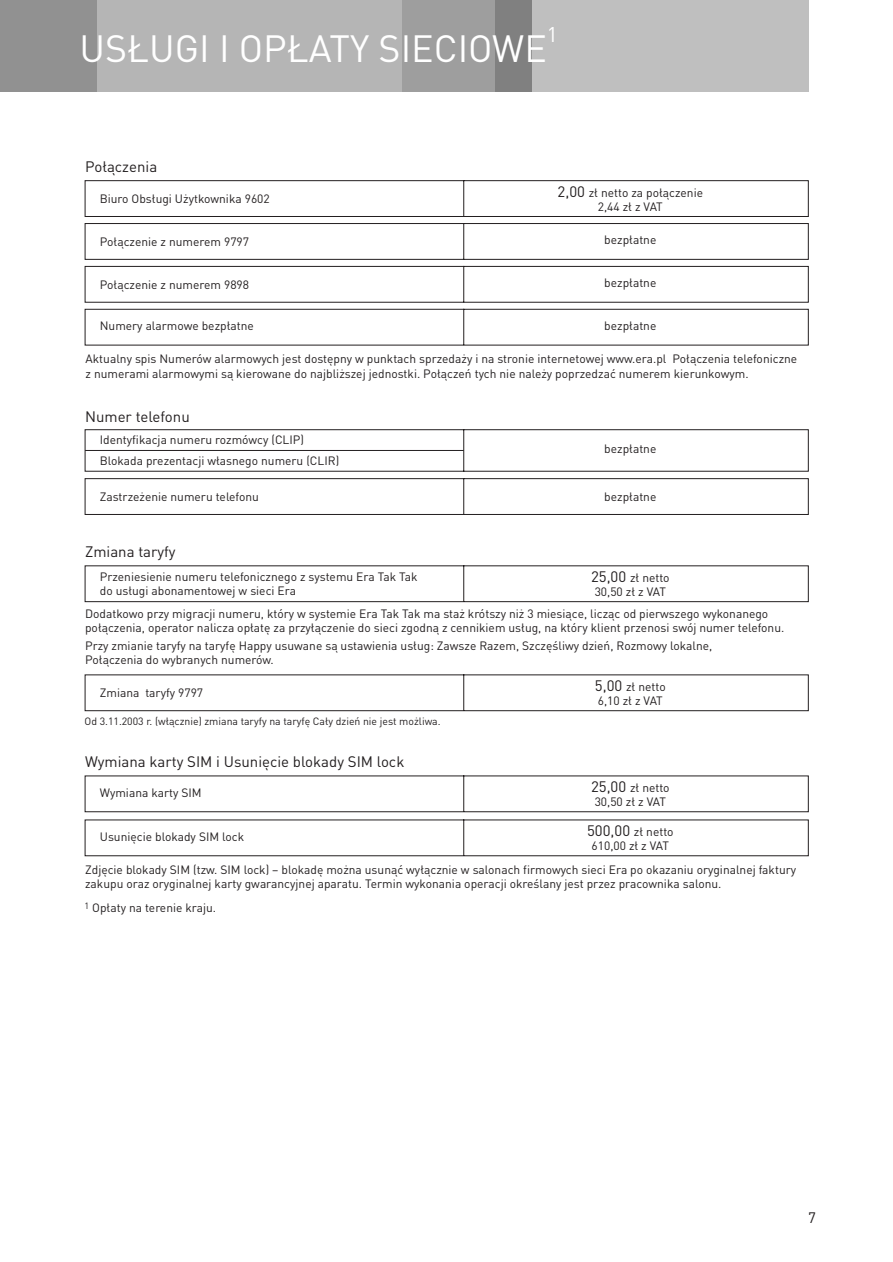
<style>
.page{position:relative;width:893px;height:1262px;background:#fff}
.page>*{position:absolute;margin:0;border:0;box-sizing:border-box;transform-origin:0 0}
.t1{font:37.5px "DINCE";color:#fff}
.t2{font:21px "DINCE";color:#fff}
.t3{font:15px "DINCE";color:#231f20}
.t4{font:12px/14.2px "DINCE";color:#231f20}
.t5{font:10.5px "DINCE";color:#231f20}
.s1{font-size:15px}
</style>
<div class="page">
<div style="left:0;top:0;width:436px;height:92px;background:#b5b5b5"></div>
<div style="left:507px;top:0;width:301px;height:92px;background:#bfbfbf"></div>
<div style="left:0;top:0;width:96px;height:92px;background:#919191"></div>
<div style="left:402px;top:0;width:105px;height:92px;background:#9e9e9e"></div>
<div style="left:495px;top:0;width:36px;height:92px;background:#808080"></div>
<svg style="left:84px;top:180px;width:725px;height:166px"></svg>
<svg style="left:84px;top:565px;width:725px;height:37px"></svg>
<svg style="left:84px;top:674px;width:725px;height:37px"></svg>
<svg style="left:84px;top:775px;width:725px;height:37px"></svg>
<svg style="left:84px;top:819px;width:725px;height:37px"></svg>
<svg style="left:84px;top:429px;width:725px;height:86px"></svg>
<hr style="left:85px;top:450px;width:379px;height:1px;background:#231f20">
<h2 class="t2" style="left:547px;top:27px;width:12px">1</h2>
<h1 class="t1" style="left:80px;top:35px;width:469px">USŁUGI I OPŁATY SIECIOWE</h1>
<p class="t3" style="left:85px;top:161px;width:74px">Połączenia</p>
<p class="t4" style="left:100px;top:193px;width:171px">Biuro Obsługi Użytkownika 9602</p>
<p class="t4" style="left:557px;top:187px;width:147px;text-align:center"><span class="s1">2,00</span> zł netto za połączenie<br>2,44 zł z VAT</p>
<p class="t4" style="left:100px;top:236px;width:151px">Połączenie z numerem 9797</p>
<p class="t4" style="left:604px;top:234px;width:54px">bezpłatne</p>
<p class="t4" style="left:100px;top:279px;width:151px">Połączenie z numerem 9898</p>
<p class="t4" style="left:604px;top:277px;width:54px">bezpłatne</p>
<p class="t4" style="left:100px;top:320px;width:156px">Numery alarmowe bezpłatne</p>
<p class="t4" style="left:604px;top:320px;width:54px">bezpłatne</p>
<p class="t4" style="left:86px;top:353px;width:713px">Aktualny spis Numerów alarmowych jest dostępny w punktach sprzedaży i na stronie internetowej www.era.pl Połączenia telefoniczne z numerami alarmowymi są kierowane do najbliższej jednostki. Połączeń tych nie należy poprzedzać numerem kierunkowym.</p>
<p class="t3" style="left:85px;top:411px;width:106px">Numer telefonu</p>
<p class="t4" style="left:100px;top:431px;width:241px;line-height:20.2px">Identyfikacja numeru rozmówcy (CLIP)<br>Blokada prezentacji własnego numeru (CLIR)</p>
<p class="t4" style="left:100px;top:490px;width:161px">Zastrzeżenie numeru telefonu</p>
<p class="t4" style="left:604px;top:490px;width:54px">bezpłatne</p>
<p class="t4" style="left:604px;top:443px;width:54px">bezpłatne</p>
<p class="t3" style="left:85px;top:546px;width:92px">Zmiana taryfy</p>
<p class="t4" style="left:100px;top:570px;width:319px">Przeniesienie numeru telefonicznego z systemu Era Tak Tak do usługi abonamentowej w sieci Era</p>
<p class="t4" style="left:591px;top:572px;width:80px;text-align:center"><span class="s1">25,00</span> zł netto<br>30,50 zł z VAT</p>
<p class="t4" style="left:85px;top:608px;width:700px">Dodatkowo przy migracji numeru, który w systemie Era Tak Tak ma staż krótszy niż 3 miesiące, licząc od pierwszego wykonanego połączenia, operator nalicza opłatę za przyłączenie do sieci zgodną z cennikiem usług, na który klient przenosi swój numer telefonu.</p>
<p class="t4" style="left:85px;top:639px;width:628px">Przy zmianie taryfy na taryfę Happy usuwane są ustawienia usług: Zawsze Razem, Szczęśliwy dzień, Rozmowy lokalne,<br>Połączenia do wybranych numerów.</p>
<p class="t4" style="left:100px;top:687px;width:105px">Zmiana taryfy 9797</p>
<p class="t4" style="left:595px;top:681px;width:72px"><span class="s1">5,00</span> zł netto<br>6,10 zł z VAT</p>
<p class="t5" style="left:85px;top:718px;width:357px">Od 3.11.2003 r. (włącznie) zmiana taryfy na taryfę Cały dzień nie jest możliwa.</p>
<p class="t3" style="left:85px;top:756px;width:321px">Wymiana karty SIM i Usunięcie blokady SIM lock</p>
<p class="t4" style="left:100px;top:787px;width:103px">Wymiana karty SIM</p>
<p class="t4" style="left:591px;top:781px;width:80px;text-align:center"><span class="s1">25,00</span> zł netto<br>30,50 zł z VAT</p>
<p class="t4" style="left:100px;top:831px;width:146px">Usunięcie blokady SIM lock</p>
<p class="t4" style="left:587px;top:825px;width:88px;text-align:center"><span class="s1">500,00</span> zł netto<br>610,00 zł z VAT</p>
<p class="t4" style="left:85px;top:864px;width:712px">Zdjęcie blokady SIM (tzw. SIM lock) – blokadę można usunąć wyłącznie w salonach firmowych sieci Era po okazaniu oryginalnej faktury zakupu oraz oryginalnej karty gwarancyjnej aparatu. Termin wykonania operacji określany jest przez pracownika salonu.</p>
<p class="t4" style="left:85px;top:901px;width:133px"><sup>1</sup> Opłaty na terenie kraju.</p>
<p class="t3" style="left:808px;top:1212px;width:9px">7</p>
</div>
